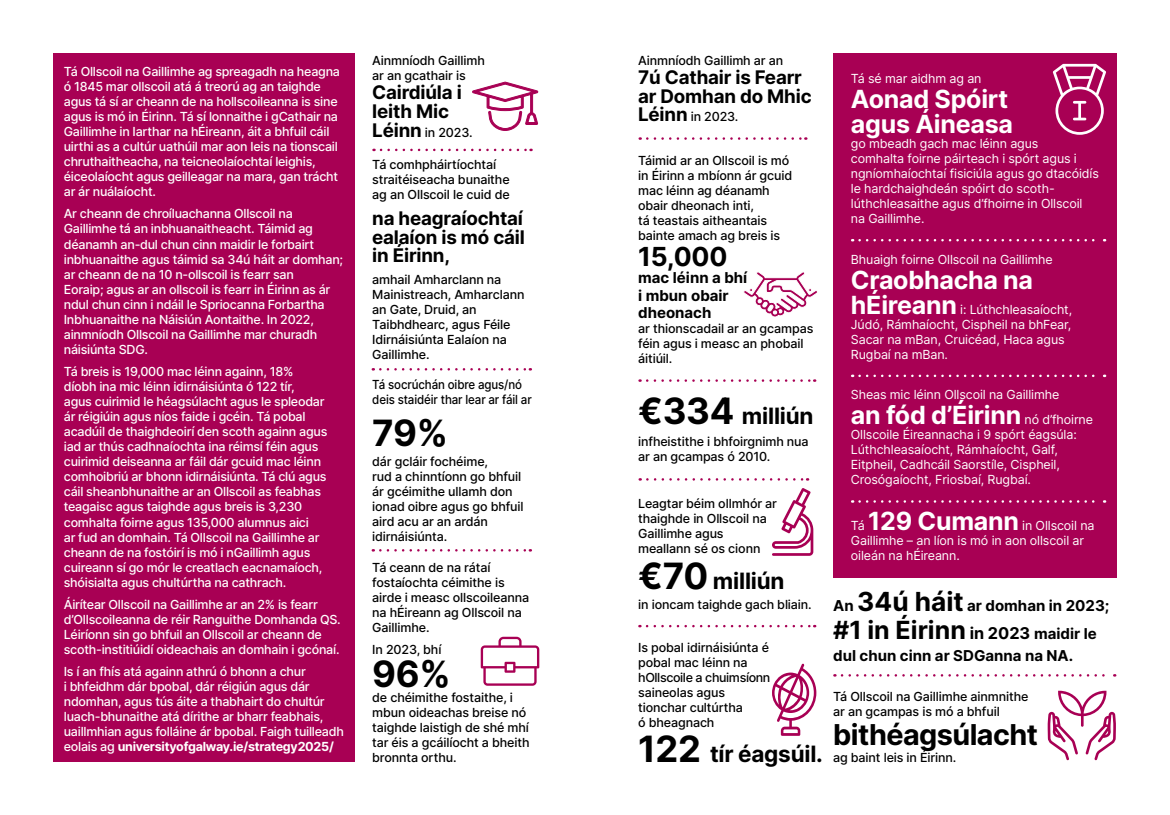
<style>
.page{position:relative;width:1170px;height:815px;background:#fff}
.page>*{position:absolute;margin:0;border:0;box-sizing:border-box;transform-origin:0 0}
.t1{font:700 36.25px "Inter";color:#000}
.t2{font:700 28.75px "Inter";letter-spacing:-.02em;color:#000}
.t3{font:700 26.25px "Inter";color:#000}
.t4{font:700 25px/25px "Inter";letter-spacing:-.01em;color:#fff}
.t5{font:700 25px "Inter";color:#000}
.t6{font:700 22.5px "Inter";letter-spacing:-.01em;color:#000}
.t7{font:700 18.75px/18.8px "Inter";letter-spacing:-.01em;color:#000}
.t8{font:700 15px/17.5px "Inter";color:#000}
.t9{font:500 12.5px/15px "Inter";letter-spacing:-.02em;color:#fff}
.t10{font:500 12.5px/15px "Inter";letter-spacing:-.01em;color:#000}
.t11{font:12.5px/15px "Inter";letter-spacing:-.01em;color:#fff}
.t12{font:500 12.5px/15px "Inter";letter-spacing:-.01em;color:#000;scale:.92 1}
.s1{font-weight:700}
.s2{font-weight:700;font-size:18.75px}
.s3{font-size:36.25px}
.s4{font-weight:700;font-size:25px}
.s5{font-weight:400;font-size:12.5px}
.s6{font-size:26.25px}
.s7{font-size:16.25px}
.s8{font-size:15px}
</style>
<div class="page">
<div style="left:53px;top:53px;width:301px;height:709px;background:#a80054"></div>
<svg style="left:381px;top:149px;width:150px;height:2px"></svg>
<svg style="left:480px;top:637px;width:59px;height:49px"></svg>
<svg style="left:472px;top:81px;width:66px;height:50px"></svg>
<svg style="left:380px;top:368px;width:151px;height:3px"></svg>
<svg style="left:380px;top:549px;width:151px;height:3px"></svg>
<svg style="left:647px;top:625px;width:168px;height:2px"></svg>
<svg style="left:647px;top:478px;width:161px;height:3px"></svg>
<div style="left:833px;top:53px;width:283px;height:525px;background:#a80054"></div>
<svg style="left:859px;top:239px;width:245px;height:2px"></svg>
<svg style="left:859px;top:375px;width:245px;height:2px"></svg>
<svg style="left:859px;top:500px;width:245px;height:3px"></svg>
<svg style="left:841px;top:674px;width:274px;height:3px"></svg>
<svg style="left:647px;top:379px;width:168px;height:3px"></svg>
<svg style="left:647px;top:137px;width:159px;height:3px"></svg>
<svg style="left:1047px;top:691px;width:68px;height:69px"></svg>
<svg style="left:772px;top:488px;width:41px;height:68px"></svg>
<svg style="left:772px;top:663px;width:44px;height:73px"></svg>
<svg style="left:1052px;top:64px;width:54px;height:71px"></svg>
<svg style="left:743px;top:272px;width:74px;height:45px"></svg>
<p class="t9" style="left:64px;top:64px;width:278px">Tá Ollscoil na Gaillimhe ag spreagadh na heagna ó 1845 mar ollscoil atá á treorú ag an taighde agus tá sí ar cheann de na hollscoileanna is sine agus is mó in Éirinn. Tá sí lonnaithe i gCathair na Gaillimhe in Iarthar na hÉireann, áit a bhfuil cáil uirthi as a cultúr uathúil mar aon leis na tionscail chruthaitheacha, na teicneolaíochtaí leighis, éiceolaíocht agus geilleagar na mara, gan trácht ar ár nuálaíocht.</p>
<p class="t9" style="left:64px;top:206px;width:281px">Ar cheann de chroíluachanna Ollscoil na Gaillimhe tá an inbhuanaitheacht. Táimid ag déanamh an-dul chun cinn maidir le forbairt inbhuanaithe agus táimid sa 34ú háit ar domhan; ar cheann de na 10 n-ollscoil is fearr san<br>Eoraip; agus ar an ollscoil is fearr in Éirinn as ár ndul chun cinn i ndáil le Spriocanna Forbartha Inbhuanaithe na Náisiún Aontaithe. In 2022, ainmníodh Ollscoil na Gaillimhe mar churadh náisiúnta SDG.</p>
<p class="t9" style="left:64px;top:364px;width:265px">Tá breis is 19,000 mac léinn againn, 18% díobh ina mic léinn idirnáisiúnta ó 122 tír,<br>agus cuirimid le héagsúlacht agus le spleodar ár réigiúin agus níos faide i gcéin. Tá pobal acadúil de thaighdeoirí den scoth againn agus iad ar thús cadhnaíochta ina réimsí féin agus cuirimid deiseanna ar fáil dár gcuid mac léinn comhoibriú ar bhonn idirnáisiúnta. Tá clú agus cáil sheanbhunaithe ar an Ollscoil as feabhas teagaisc agus taighde agus breis is 3,230 comhalta foirne agus 135,000 alumnus aici<br>ar fud an domhain. Tá Ollscoil na Gaillimhe ar cheann de na fostóirí is mó i nGaillimh agus cuireann sí go mór le creatlach eacnamaíoch, shóisialta agus chultúrtha na cathrach.</p>
<p class="t9" style="left:64px;top:597px;width:278px">Áirítear Ollscoil na Gaillimhe ar an 2% is fearr d’Ollscoileanna de réir Ranguithe Domhanda QS.<br>Léiríonn sin go bhfuil an Ollscoil ar cheann de scoth-institiúidí oideachais an domhain i gcónaí.</p>
<p class="t9" style="left:64px;top:664px;width:281px">Is í an fhís atá againn athrú ó bhonn a chur<br>i bhfeidhm dár bpobal, dár réigiún agus dár ndomhan, agus tús áite a thabhairt do chultúr luach-bhunaithe atá dírithe ar bharr feabhais, uaillmhian agus folláine ár bpobal. Faigh tuilleadh eolais ag <span class="s1">universityofgalway.ie/strategy2025/</span></p>
<p class="t10" style="left:372px;top:53px;width:114px">Ainmníodh Gaillimh ar an gcathair is</p>
<h3 class="t7" style="left:372px;top:82px;width:91px">Cairdiúla i leith Mic</h3>
<p class="t10" style="left:372px;top:124px;width:102px"><span class="s2">Léinn</span> in 2023.</p>
<p class="t10" style="left:372px;top:157px;width:139px">Tá comhpháirtíochtaí straitéiseacha bunaithe ag an Ollscoil le cuid de</p>
<h3 class="t7" style="left:372px;top:208px;width:154px;text-align:justify">na heagraíochtaí ealaíon is mó cáil in Éirinn,</h3>
<p class="t10" style="left:372px;top:272px;width:154px">amhail Amharclann na<br>Mainistreach, Amharclann an Gate, Druid, an<br>Taibhdhearc, agus Féile<br>Idirnáisiúnta Ealaíon na<br>Gaillimhe.</p>
<p class="t12" style="left:372px;top:377px;width:175px">Tá socrúchán oibre agus/nó deis staidéir thar lear ar fáil ar</p>
<h1 class="t1" style="left:372px;top:406px;width:77px">79%</h1>
<p class="t10" style="left:372px;top:453px;width:153px">dár gcláir fochéime,<br>rud a chinntíonn go bhfuil ár gcéimithe ullamh don ionad oibre agus go bhfuil aird acu ar an ardán idirnáisiúnta.</p>
<p class="t10" style="left:372px;top:560px;width:158px">Tá ceann de na rátaí fostaíochta céimithe is airde i measc ollscoileanna na hÉireann ag Ollscoil na<br>Gaillimhe.</p>
<p class="t10" style="left:372px;top:642px;width:71px">In 2023, bhí</p>
<h1 class="t1" style="left:372px;top:647px;width:80px">96%</h1>
<p class="t10" style="left:372px;top:689px;width:159px">de chéimithe fostaithe, i mbun oideachas breise nó taighde laistigh de shé mhí tar éis a gcáilíocht a bheith bronnta orthu.</p>
<p class="t10" style="left:638px;top:53px;width:146px">Ainmníodh Gaillimh ar an</p>
<h3 class="t7" style="left:638px;top:67px;width:175px">7ú Cathair is Fearr ar Domhan do Mhic</h3>
<p class="t10" style="left:638px;top:109px;width:102px"><span class="s2">Léinn</span> in 2023.</p>
<p class="t10" style="left:638px;top:152px;width:156px">Táimid ar an Ollscoil is mó in Éirinn a mbíonn ár gcuid mac léinn ag déanamh obair dheonach inti,<br>tá teastais aitheantais bainte amach ag breis is</p>
<h3 class="t3" style="left:638px;top:237px;width:91px">15,000</h3>
<p class="t8" style="left:638px;top:269px;width:111px">mac léinn a bhí i mbun obair dheonach</p>
<p class="t10" style="left:638px;top:321px;width:177px">ar thionscadail ar an gcampas féin agus i measc an phobail áitiúil.</p>
<h3 class="t6" style="left:638px;top:400px;width:177px"><span class="s3">€334</span> milliún</h3>
<p class="t10" style="left:638px;top:434px;width:172px">infheistithe i bhfoirgnimh nua ar an gcampas ó 2010.</p>
<p class="t10" style="left:638px;top:496px;width:140px">Leagtar béim ollmhór ar thaighde in Ollscoil na<br>Gaillimhe agus meallann sé os cionn</p>
<h3 class="t6" style="left:638px;top:565px;width:148px"><span class="s3">€70</span> milliún</h3>
<p class="t10" style="left:638px;top:596px;width:175px">in ioncam taighde gach bliain.</p>
<p class="t10" style="left:638px;top:640px;width:134px">Is pobal idirnáisiúnta é pobal mac léinn na hOllscoile a chuimsíonn saineolas agus tionchar cultúrtha<br>ó bheagnach</p>
<h3 class="t6" style="left:638px;top:737px;width:186px"><span class="s3">122</span> tír éagsúil.</h3>
<p class="t11" style="left:850px;top:71px;width:132px">Tá sé mar aidhm ag an</p>
<h3 class="t4" style="left:850px;top:86px;width:164px">Aonad Spóirt agus Áineasa</h3>
<p class="t11" style="left:850px;top:136px;width:249px">go mbeadh gach mac léinn agus<br>comhalta foirne páirteach i spórt agus i ngníomhaíochtaí fisiciúla agus go dtacóidís le hardchaighdeán spóirt do scoth&shy;lúthchleasaithe agus d’fhoirne in Ollscoil na Gaillimhe.</p>
<p class="t11" style="left:850px;top:251px;width:203px">Bhuaigh foirne Ollscoil na Gaillimhe</p>
<h3 class="t4" style="left:850px;top:266px;width:184px">Craobhacha na</h3>
<p class="t11" style="left:850px;top:301px;width:223px"><span class="s4">hÉireann</span> i: Lúthchleasaíocht,<br>Júdó, Rámhaíocht, Cispheil na bhFear,<br>Sacar na mBan, Cruicéad, Haca agus<br>Rugbaí na mBan.</p>
<p class="t11" style="left:850px;top:387px;width:210px">Sheas mic léinn Ollscoil na Gaillimhe</p>
<h3 class="t4" style="left:850px;top:402px;width:244px">an fód d’Éirinn <span class="s5">nó d’fhoirne</span></h3>
<p class="t11" style="left:850px;top:427px;width:227px">Ollscoile Éireannacha i 9 spórt éagsúla:<br>Lúthchleasaíocht, Rámhaíocht, Galf, Eitpheil, Cadhcáil Saorstíle, Cispheil, Crosógaíocht, Friosbaí, Rugbaí.</p>
<p class="t11" style="left:850px;top:517px;width:245px">Tá <span class="s4">129 Cumann</span> in Ollscoil na<br>Gaillimhe – an líon is mó in aon ollscoil ar oileán na hÉireann.</p>
<p class="t8" style="left:833px;top:596px;width:278px">An <span class="s6">34ú háit</span> ar domhan in 2023;</p>
<h3 class="t5" style="left:833px;top:612px;width:265px">#1 in Éirinn <span class="s7">in 2023</span> <span class="s8">maidir le</span></h3>
<p class="t8" style="left:833px;top:646px;width:241px">dul chun cinn ar SDGanna na NA.</p>
<p class="t10" style="left:833px;top:689px;width:197px">Tá Ollscoil na Gaillimhe ainmnithe ar an gcampas is mó a bhfuil</p>
<h2 class="t2" style="left:833px;top:713px;width:206px">bithéagsúlacht</h2>
<p class="t10" style="left:833px;top:749px;width:125px">ag baint leis in Éirinn.</p>
</div>
